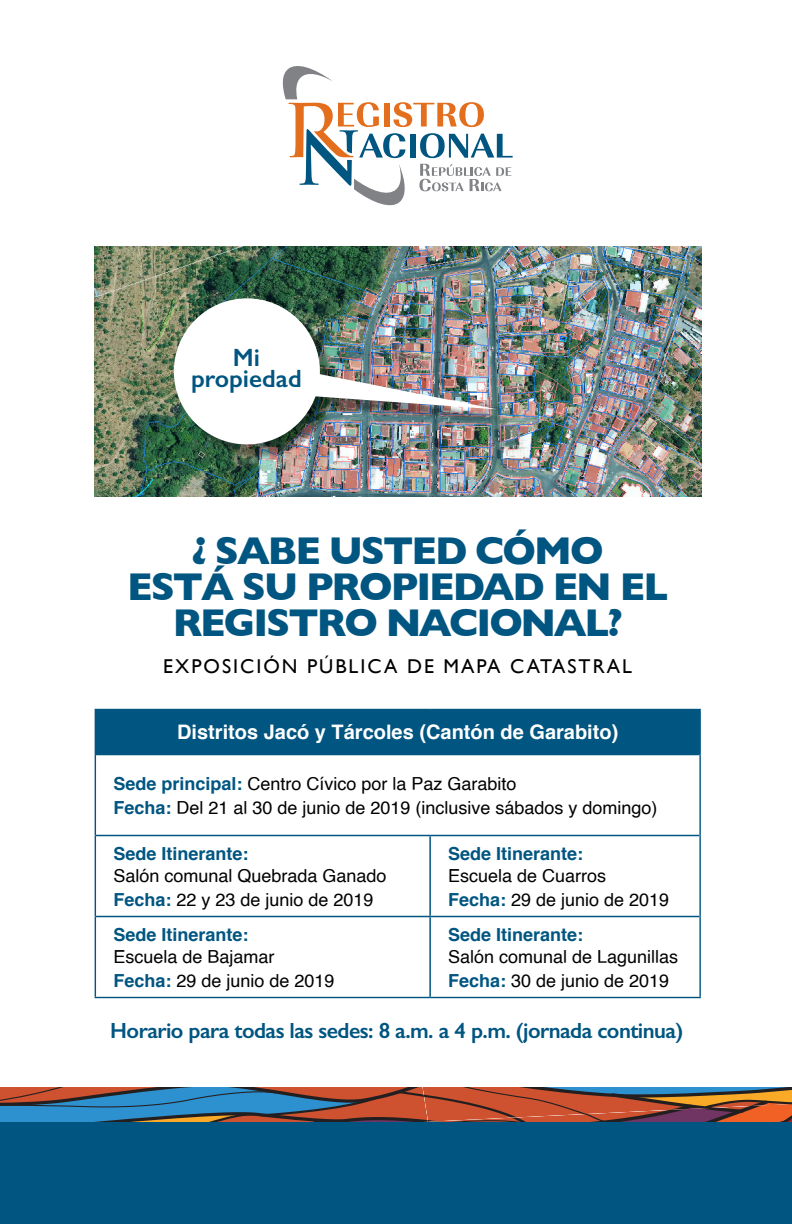
<style>
.page{position:relative;width:792px;height:1224px;background:#fff}
.page>*{position:absolute;margin:0;border:0;box-sizing:border-box;transform-origin:0 0}
.t1{font:700 39.4px/36.2px "Gill Sans";letter-spacing:-.05em;color:#005581;text-align:center}
.t2{font:600 25px/21.4px "Gill Sans";color:#005581;text-align:center}
.t3{font:600 22px "Gill Sans";letter-spacing:-.025em;color:#005581}
.t4{font:700 20px "Helvetica";color:#fff}
.t5{font:20px "Gill Sans";letter-spacing:.1em;color:#000}
.t6{font:18px/24px "Helvetica";color:#000}
.t7{font:700 18px "Helvetica";color:#005581}
.s1{font-weight:700;color:#005581}
</style>
<div class="page">
<svg style="left:282px;top:66px;width:231px;height:140px"></svg>
<img style="left:94px;top:247px;width:607px;height:250px">
<div style="left:181px;top:305px;width:332px;height:156px;background:#000;opacity:.39"></div>
<div style="left:174px;top:298px;width:146px;height:146px;background:#fff;border-radius:50%"></div>
<img style="left:309px;top:371px;width:189px;height:38px">
<div style="left:95px;top:710px;width:605px;height:45px;background:#005581"></div>
<svg style="left:96px;top:755px;width:603px;height:242px"></svg>
<svg style="left:96px;top:836px;width:603px;height:80px"></svg>
<hr style="left:96px;top:835px;width:334px;height:1px;background:#005581">
<hr style="left:430px;top:835px;width:269px;height:1px;background:#005581">
<hr style="left:429px;top:836px;width:2px;height:80px;background:#005581">
<hr style="left:96px;top:916px;width:334px;height:1px;background:#005581">
<hr style="left:430px;top:916px;width:269px;height:1px;background:#005581">
<hr style="left:429px;top:917px;width:2px;height:80px;background:#005581">
<hr style="left:95px;top:709px;width:335px;height:1px;background:#005581">
<hr style="left:430px;top:709px;width:271px;height:1px;background:#005581">
<hr style="left:699px;top:710px;width:2px;height:45px;background:#005581">
<hr style="left:95px;top:755px;width:1px;height:81px;background:#005581">
<hr style="left:699px;top:755px;width:2px;height:81px;background:#005581">
<hr style="left:95px;top:836px;width:1px;height:81px;background:#005581">
<hr style="left:699px;top:836px;width:2px;height:81px;background:#005581">
<hr style="left:95px;top:917px;width:1px;height:80px;background:#005581">
<hr style="left:699px;top:917px;width:2px;height:80px;background:#005581">
<hr style="left:95px;top:997px;width:335px;height:1px;background:#005581">
<hr style="left:430px;top:997px;width:271px;height:1px;background:#005581">
<svg style="left:0;top:1087px;width:792px;height:35px;background:#805e5c"></svg>
<div style="left:0;top:1122px;width:792px;height:102px;background:#005581"></div>
<h2 class="t2" style="left:191px;top:347px;width:112px">Mi propiedad</h2>
<h1 class="t1" style="left:127px;top:531px;width:543px">¿ SABE USTED CÓMO<br>ESTÁ SU PROPIEDAD EN EL<br>REGISTRO NACIONAL?</h1>
<p class="t5" style="left:163px;top:655px;width:470px">EXPOSICIÓN PÚBLICA DE MAPA CATASTRAL</p>
<p class="t4" style="left:177px;top:716px;width:443px">Distritos Jacó y Tárcoles (Cantón de Garabito)</p>
<p class="t6" style="left:113px;top:772px;width:546px"><span class="s1">Sede principal:</span> Centro Cívico por la Paz Garabito<br><span class="s1">Fecha:</span> Del 21 al 30 de junio de 2019 (inclusive sábados y domingo)</p>
<p class="t7" style="left:113px;top:839px;width:137px">Sede Itinerante:</p>
<p class="t6" style="left:113px;top:864px;width:275px">Salón comunal Quebrada Ganado<br><span class="s1">Fecha:</span> 22 y 23 de junio de 2019</p>
<p class="t7" style="left:448px;top:839px;width:137px">Sede Itinerante:</p>
<p class="t6" style="left:448px;top:864px;width:223px">Escuela de Cuarros<br><span class="s1">Fecha:</span> 29 de junio de 2019</p>
<p class="t7" style="left:448px;top:920px;width:137px">Sede Itinerante:</p>
<p class="t6" style="left:448px;top:945px;width:232px">Salón comunal de Lagunillas<br><span class="s1">Fecha:</span> 30 de junio de 2019</p>
<p class="t3" style="left:110px;top:1017px;width:575px">Horario para todas las sedes: 8 a.m. a 4 p.m. (jornada continua)</p>
<p class="t7" style="left:113px;top:920px;width:137px">Sede Itinerante:</p>
<p class="t6" style="left:113px;top:945px;width:223px">Escuela de Bajamar<br><span class="s1">Fecha:</span> 29 de junio de 2019</p>
</div>
